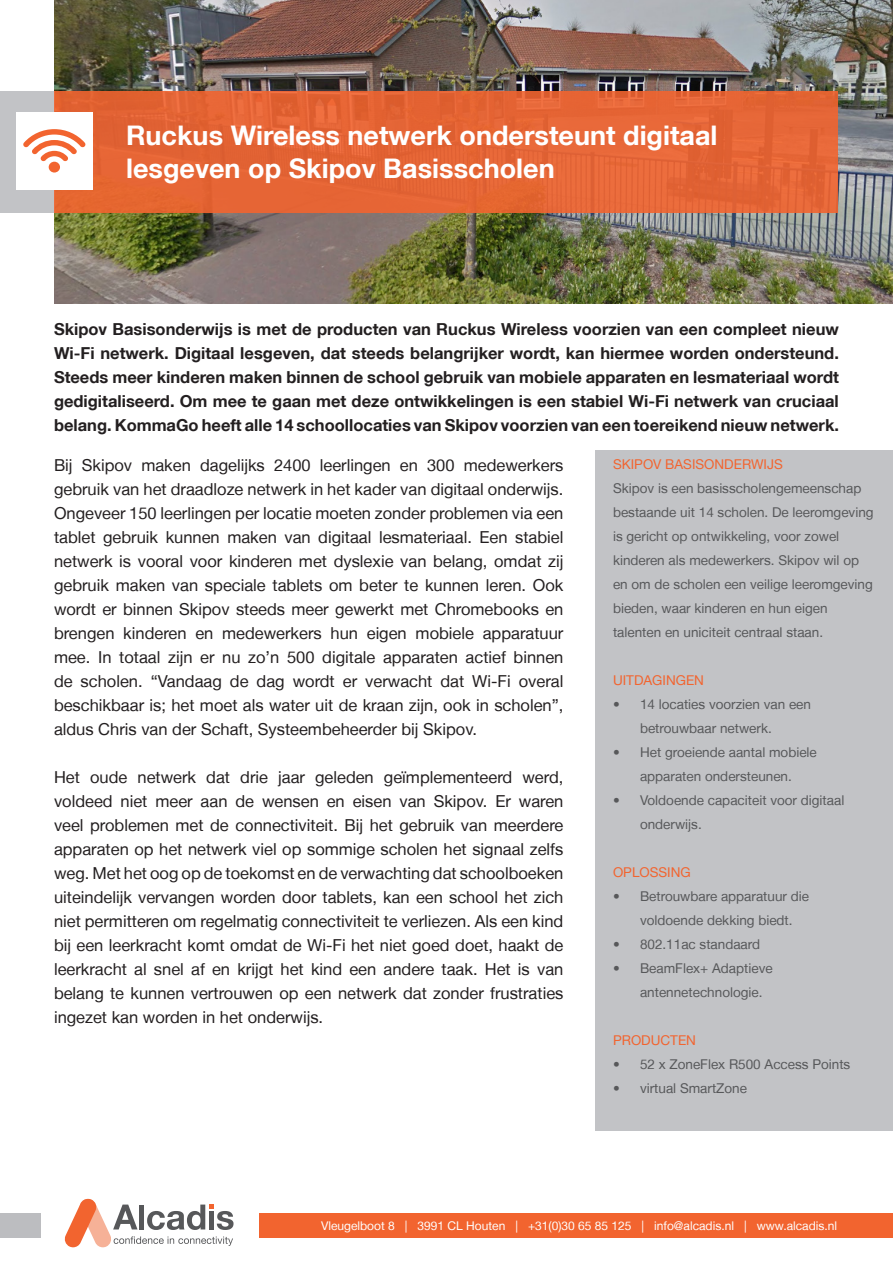
<style>
.page{position:relative;width:893px;height:1263px;background:#fff}
.page>*{position:absolute;margin:0;border:0;box-sizing:border-box;transform-origin:0 0}
.t1{font:700 27px "Helvetica Neue LT";color:#fff}
.t2{font:16.5px/24px "Helvetica Neue LT";color:#231f20;text-align:justify}
.t3{font:700 16.5px/24px "Helvetica Neue LT";color:#231f20;text-align:justify}
.t4{font:13.5px/24px "Helvetica Neue LT";color:#57585a}
.t5{font:13.5px "Helvetica Neue LT";color:#f2642f}
.t6{font:12px "Helvetica Neue LT";color:#fff}
</style>
<div class="page">
<div style="left:259px;top:1213px;width:634px;height:25px;background:#f2642f"></div>
<svg style="left:64px;top:1198px;width:170px;height:49px"></svg>
<div style="left:0;top:1213px;width:40px;height:25px;background:#bcbdc0"></div>
<img style="left:54px;top:0;width:839px;height:303px">
<div style="left:0;top:91px;width:54px;height:122px;background:#bcbdc0"></div>
<div style="left:54px;top:91px;width:784px;height:122px;background:#e56535"></div>
<div style="left:16px;top:112px;width:76px;height:77px;background:#fff"></div>
<svg style="left:23px;top:129px;width:63px;height:44px"></svg>
<div style="left:595px;top:451px;width:298px;height:680px;background:#bcbdc0"></div>
<p class="t1" style="left:126px;top:119px;width:593px">Ruckus Wireless netwerk ondersteunt digitaal</p>
<p class="t1" style="left:126px;top:151px;width:430px">lesgeven op Skipov Basisscholen</p>
<p class="t3" style="left:54px;top:317px;width:786px">Skipov Basisonderwijs is met de producten van Ruckus Wireless voorzien van een compleet nieuw Wi-Fi netwerk. Digitaal lesgeven, dat steeds belangrijker wordt, kan hiermee worden ondersteund.<br>Steeds meer kinderen maken binnen de school gebruik van mobiele apparaten en lesmateriaal wordt gedigitaliseerd. Om mee te gaan met deze ontwikkelingen is een stabiel Wi-Fi netwerk van cruciaal belang. KommaGo heeft alle 14 schoollocaties van Skipov voorzien van een toereikend nieuw netwerk.</p>
<p class="t2" style="left:54px;top:453px;width:511px">Bij Skipov maken dagelijks 2400 leerlingen en 300 medewerkers gebruik van het draadloze netwerk in het kader van digitaal onderwijs.<br>Ongeveer 150 leerlingen per locatie moeten zonder problemen via een tablet gebruik kunnen maken van digitaal lesmateriaal. Een stabiel netwerk is vooral voor kinderen met dyslexie van belang, omdat zij gebruik maken van speciale tablets om beter te kunnen leren. Ook wordt er binnen Skipov steeds meer gewerkt met Chromebooks en brengen kinderen en medewerkers hun eigen mobiele apparatuur mee. In totaal zijn er nu zo’n 500 digitale apparaten actief binnen de scholen. “Vandaag de dag wordt er verwacht dat Wi-Fi overal beschikbaar is; het moet als water uit de kraan zijn, ook in scholen”, aldus Chris van der Schaft, Systeembeheerder bij Skipov.</p>
<p class="t2" style="left:54px;top:765px;width:511px">Het oude netwerk dat drie jaar geleden geïmplementeerd werd, voldeed niet meer aan de wensen en eisen van Skipov. Er waren veel problemen met de connectiviteit. Bij het gebruik van meerdere apparaten op het netwerk viel op sommige scholen het signaal zelfs weg. Met het oog op de toekomst en de verwachting dat schoolboeken uiteindelijk vervangen worden door tablets, kan een school het zich niet permitteren om regelmatig connectiviteit te verliezen. Als een kind bij een leerkracht komt omdat de Wi-Fi het niet goed doet, haakt de leerkracht al snel af en krijgt het kind een andere taak. Het is van belang te kunnen vertrouwen op een netwerk dat zonder frustraties ingezet kan worden in het onderwijs.</p>
<p class="t5" style="left:613px;top:456px;width:171px">SKIPOV BASISONDERWIJS</p>
<p class="t4" style="left:613px;top:476px;width:262px">Skipov is een basisscholengemeenschap bestaande uit 14 scholen. De leeromgeving is gericht op ontwikkeling, voor zowel kinderen als medewerkers. Skipov wil op en om de scholen een veilige leeromgeving bieden, waar kinderen en hun eigen talenten en uniciteit centraal staan.</p>
<p class="t5" style="left:613px;top:672px;width:92px">UITDAGINGEN</p>
<p class="t4" style="left:640px;top:692px;width:173px;text-indent:-27px">• 14 locaties voorzien van een betrouwbaar netwerk.</p>
<p class="t4" style="left:613px;top:740px;width:205px;text-align:center">• Het groeiende aantal mobiele apparaten ondersteunen.</p>
<p class="t4" style="left:640px;top:788px;width:206px;text-indent:-27px">• Voldoende capaciteit voor digitaal onderwijs.</p>
<p class="t5" style="left:613px;top:864px;width:79px">OPLOSSING</p>
<p class="t4" style="left:640px;top:884px;width:171px;text-indent:-27px">• Betrouwbare apparatuur die voldoende dekking biedt.</p>
<p class="t4" style="left:613px;top:932px;width:149px">• 802.11ac standaard</p>
<p class="t4" style="left:640px;top:956px;width:134px;text-indent:-27px">• BeamFlex+ Adaptieve antennetechnologie.</p>
<p class="t5" style="left:613px;top:1032px;width:84px">PRODUCTEN</p>
<p class="t4" style="left:613px;top:1052px;width:239px">• 52 x ZoneFlex R500 Access Points</p>
<p class="t4" style="left:613px;top:1076px;width:136px">• virtual SmartZone</p>
<p class="t6" style="left:321px;top:1218px;width:518px">Vleugelboot 8 | 3991 CL Houten | +31(0)30 65 85 125 | info@alcadis.nl | www.alcadis.nl</p>
</div>
